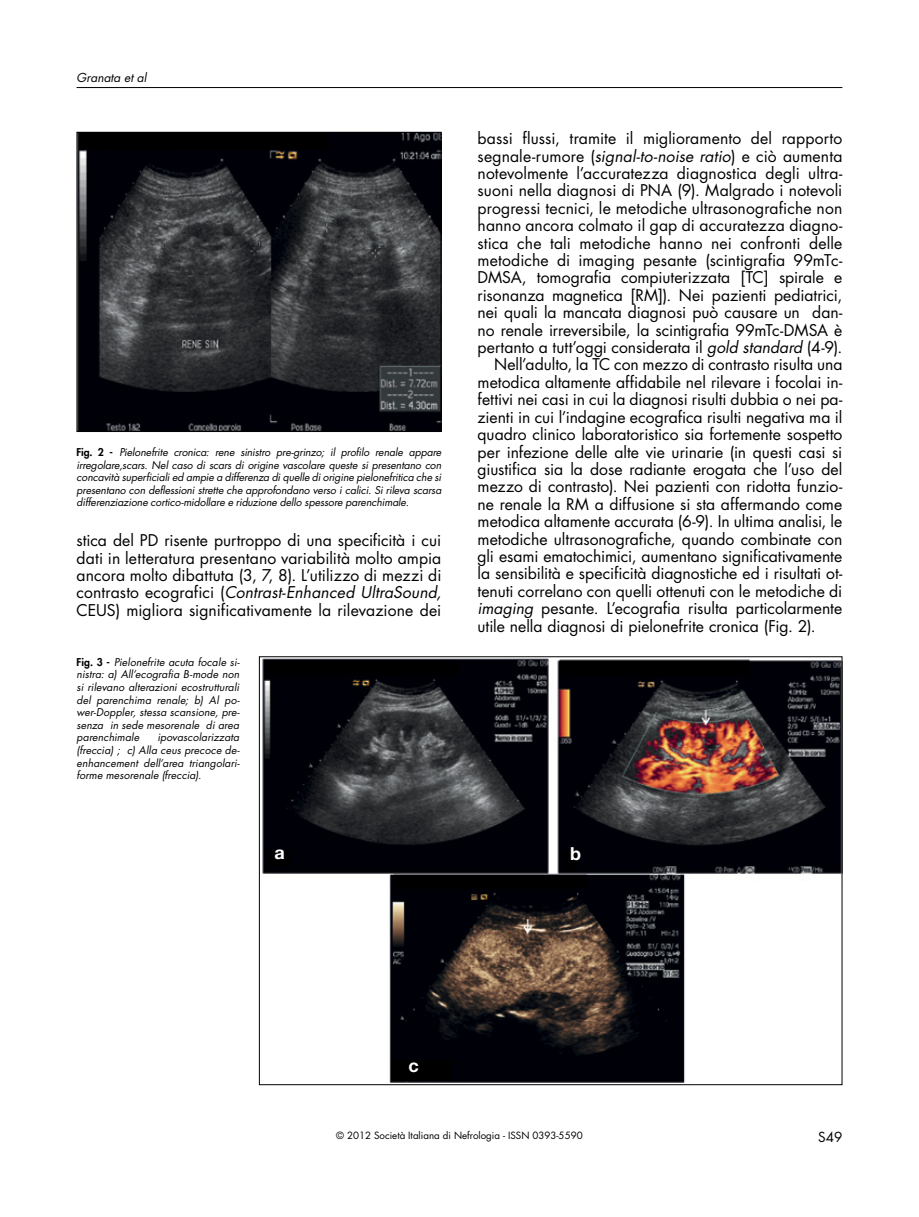
<style>
.page{position:relative;width:919px;height:1217px;background:#fff}
.page>*{position:absolute;margin:0;border:0;box-sizing:border-box;transform-origin:0 0}
.t1{font:700 18px "Helvetica Neue";color:#fff}
._19_FULL_TEXT{font:15.75px/17.4px "Futura";color:#000;text-align:justify}
.t2{font:13.5px "Futura";color:#000}
.t3{font:italic 12px "Futura";color:#000}
._40_FIGURE_LEGEND{font:italic 10.5px/12.6px "Futura";letter-spacing:.005em;color:#000;text-align:justify}
.t4{font:9.75px "Futura";color:#000}
.s1{font-weight:800;font-style:normal}
.s2{font-style:italic}
.s3{font-style:inherit}
</style>
<div class="page">
<hr style="left:77px;top:87px;width:765px;height:1px;background:#000">
<img style="left:79px;top:134px;width:360px;height:296px">
<div style="left:77px;top:132px;width:364px;height:300px;border:1px solid #000"></div>
<img style="left:262px;top:658px;width:578px;height:424px">
<p class="t3" style="left:77px;top:70px;width:71px">Granata et al</p>
<p class="_40_FIGURE_LEGEND" style="left:77px;top:445px;width:366px"><span class="s1">Fig. 2 -</span> Pielonefrite cronica: rene sinistro pre-grinzo; il profilo renale appare irregolare,scars. Nel caso di scars di origine vascolare queste si presentano con concavità superficiali ed ampie a differenza di quelle di origine pielonefritica che si presentano con deflessioni strette che approfondano verso i calici. Si rileva scarsa differenziazione cortico-midollare e riduzione dello spessore parenchimale.</p>
<p class="_19_FULL_TEXT" style="left:77px;top:532px;width:366px">stica del PD risente purtroppo di una specificità i cui dati in letteratura presentano variabilità molto ampia ancora molto dibattuta (3, 7, 8). L’utilizzo di mezzi di contrasto ecografici (<span class="s2">Contrast-Enhanced UltraSound, </span>CEUS) migliora significativamente la rilevazione dei</p>
<p class="_40_FIGURE_LEGEND" style="left:77px;top:655px;width:165px"><span class="s1">Fig. 3 -</span> Pielonefrite acuta focale si&shy;nistra: a) All’ecografia B-mode non si rilevano alterazioni ecostrutturali del parenchima renale; b) Al po&shy;wer-Doppler, stessa scansione, pre&shy;senza in sede mesorenale di area parenchimale</p>
<p class="_40_FIGURE_LEGEND" style="left:77px;top:731px;width:165px;text-indent:81px">ipovascolarizzata (freccia) ; c) Alla ceus precoce de&shy;enhancement dell’area triangolari&shy;forme mesorenale (freccia).</p>
<p class="_19_FULL_TEXT" style="left:477px;top:130px;width:366px">bassi flussi, tramite il miglioramento del rapporto segnale-rumore (<span class="s2">signal-to-noise ratio</span>) e ciò aumenta notevolmente l’accuratezza diagnostica degli ultra&shy;suoni nella diagnosi di PNA (9). Malgrado i notevoli progressi tecnici, le metodiche ultrasonografiche non hanno ancora colmato il gap di accuratezza diagno&shy;stica che tali metodiche hanno nei confronti delle metodiche di imaging pesante (scintigrafia 99mTc-DMSA, tomografia compiuterizzata [TC] spirale e risonanza magnetica [RM]). Nei pazienti pediatrici, nei quali la mancata diagnosi può causare un dan&shy;no renale irreversibile, la scintigrafia 99mTc-DMSA è pertanto a tutt’oggi considerata il <span class="s2">gold standard</span> (4-9).</p>
<p class="_19_FULL_TEXT" style="left:477px;top:356px;width:366px;text-indent:17px">Nell’adulto, la TC con mezzo di contrasto risulta una metodica altamente affidabile nel rilevare i focolai in&shy;fettivi nei casi in cui la diagnosi risulti dubbia o nei pa&shy;zienti in cui l’indagine ecografica risulti negativa ma il quadro clinico laboratoristico sia fortemente sospetto per infezione delle alte vie urinarie (in questi casi si giustifica sia la dose radiante erogata che l’uso del mezzo di contrasto). Nei pazienti con ridotta funzio&shy;ne renale la RM a diffusione si sta affermando come metodica altamente accurata (6-9). In ultima analisi, le metodiche ultrasonografiche, quando combinate con gli esami ematochimici, aumentano significativamente la sensibilità e specificità diagnostiche ed i risultati ot&shy;tenuti correlano con quelli ottenuti con le metodiche di <span class="s2">imaging</span> pesante. L’ecografia risulta particolarmente utile nella diagnosi di pielonefrite cronica (Fig. 2).</p>
<p class="t1" style="left:274px;top:841px;width:12px">a</p>
<p class="t1" style="left:570px;top:842px;width:12px">b</p>
<p class="t1" style="left:408px;top:1053px;width:12px">c</p>
<p class="t4" style="left:336px;top:1129px;width:248px"><span class="s3">© 2012</span> Società Italiana di Nefrologia - ISSN 0393-5590</p>
<p class="t2" style="left:818px;top:1128px;width:26px">S49</p>
</div>
